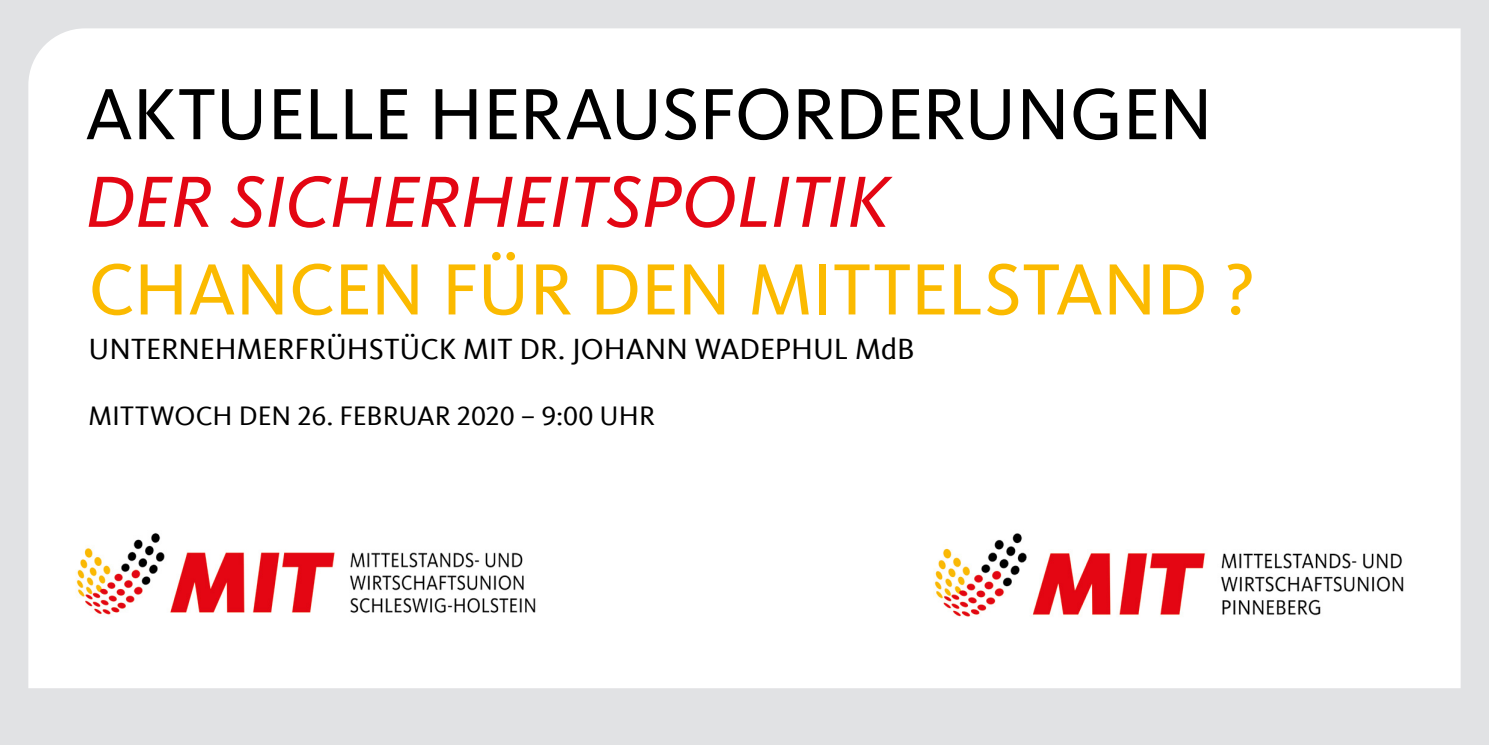
<style>
.page{position:relative;width:1489px;height:745px;background:#fff}
.page>*{position:absolute;margin:0;border:0;box-sizing:border-box;transform-origin:0 0}
.t1{font:75px "CDU Kievit Tab";letter-spacing:-.005em;color:#000}
.t2{font:75px "CDU Kievit Tab";letter-spacing:-.005em;color:#fbba00}
.t3{font:italic 75px "CDU Kievit Tab";letter-spacing:-.015em;color:#e30613}
.t4{font:30px "CDU Kievit Tab";color:#000}
.t5{font:27.5px "CDU Kievit Tab";letter-spacing:.005em;color:#000}
</style>
<div class="page">
<div style="left:0;top:0;width:1488px;height:744px;background:#e1e2e4"></div>
<div style="left:28px;top:28px;width:1432px;height:659px;background:#fff"></div>
<img style="left:909px;top:518px;width:515px;height:120px">
<img style="left:64px;top:510px;width:532px;height:121px">
<h1 class="t1" style="left:85px;top:72px;width:1129px">AKTUELLE HERAUSFORDERUNGEN</h1>
<h1 class="t3" style="left:85px;top:158px;width:805px">DER SICHERHEITSPOLITIK</h1>
<h1 class="t2" style="left:89px;top:247px;width:1167px">CHANCEN FÜR DEN MITTELSTAND ?</h1>
<p class="t4" style="left:89px;top:332px;width:827px">UNTERNEHMERFRÜHSTÜCK MIT DR. JOHANN WADEPHUL MdB</p>
<p class="t5" style="left:89px;top:399px;width:568px">MITTWOCH DEN 26. FEBRUAR 2020 – 9:00 UHR</p>
</div>
